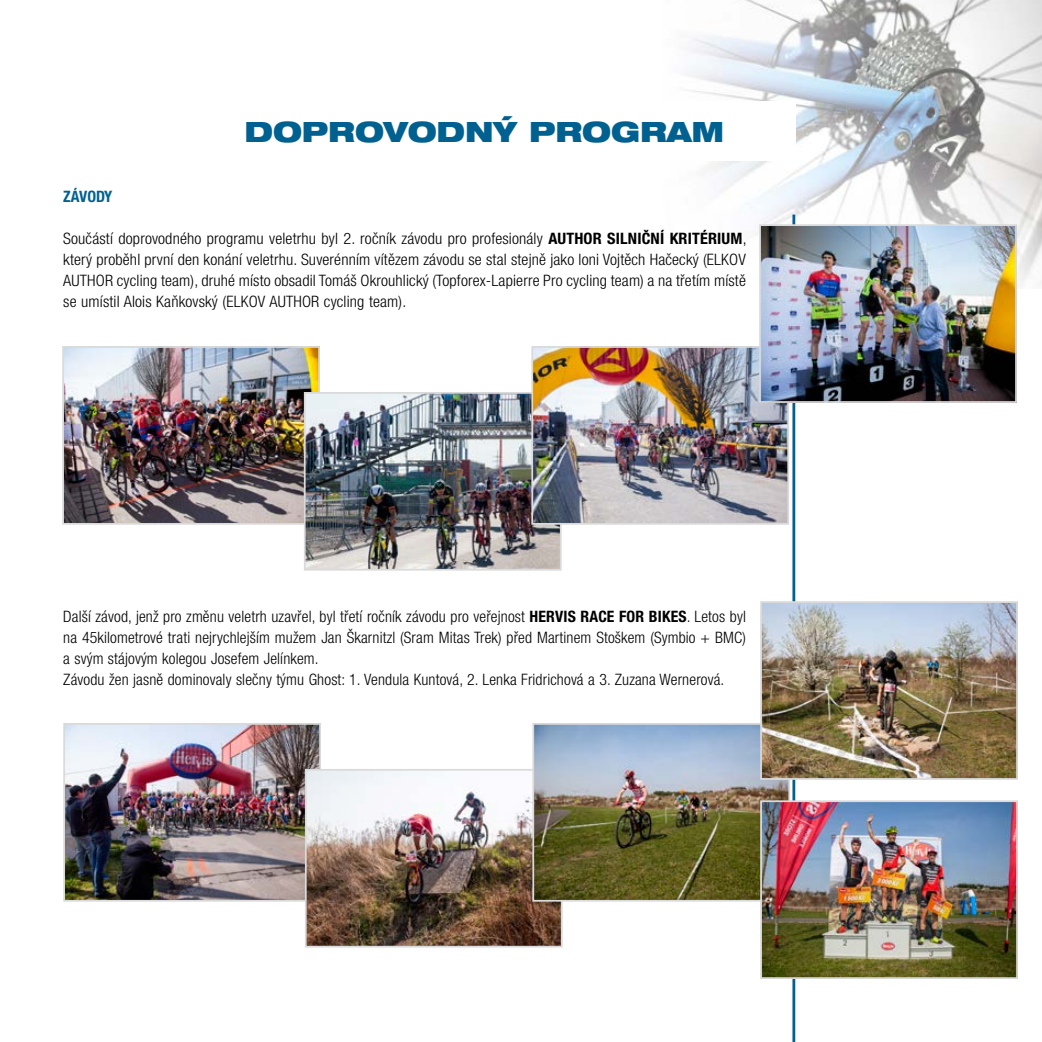
<style>
.page{position:relative;width:1042px;height:1042px;background:#fff}
.page>*{position:absolute;margin:0;border:0;box-sizing:border-box;transform-origin:0 0}
.t1{font:900 expanded 28px "Helvetica Neue LT Pro";letter-spacing:-.005em;color:#006190}
.t2{font:300 condensed 15.75px/21px "Helvetica Neue LT Pro";letter-spacing:.01em;color:#000;text-align:justify}
.t3{font:700 condensed 15.75px "Helvetica Neue LT Pro";letter-spacing:-.005em;color:#006190}
.s1{font-weight:700}
</style>
<div class="page">
<img style="left:685px;top:0;width:357px;height:283px">
<hr style="left:792px;top:215px;width:3px;height:827px;background:#006190">
<div style="left:63px;top:102px;width:732px;height:59px;background:#fff"></div>
<img style="left:65px;top:349px;width:252px;height:173px">
<div style="left:62px;top:346px;width:258px;height:179px;border:2px solid #dadada"></div>
<img style="left:66px;top:726px;width:252px;height:172px">
<div style="left:63px;top:723px;width:258px;height:178px;border:2px solid #dadada"></div>
<img style="left:307px;top:395px;width:251px;height:172px">
<div style="left:304px;top:392px;width:257px;height:178px;border:2px solid #dadada"></div>
<img style="left:308px;top:772px;width:252px;height:172px">
<div style="left:305px;top:769px;width:258px;height:178px;border:2px solid #dadada"></div>
<img style="left:534px;top:349px;width:252px;height:173px">
<div style="left:531px;top:346px;width:258px;height:179px;border:2px solid #dadada"></div>
<img style="left:535px;top:726px;width:252px;height:172px">
<div style="left:532px;top:723px;width:258px;height:178px;border:2px solid #dadada"></div>
<img style="left:762px;top:227px;width:252px;height:173px">
<div style="left:759px;top:224px;width:258px;height:179px;border:2px solid #dadada"></div>
<img style="left:763px;top:604px;width:252px;height:173px">
<div style="left:760px;top:601px;width:258px;height:179px;border:2px solid #dadada"></div>
<img style="left:763px;top:803px;width:252px;height:173px">
<div style="left:760px;top:800px;width:258px;height:179px;border:2px solid #dadada"></div>
<h1 class="t1" style="left:245px;top:113px;width:481px">DOPROVODNÝ PROGRAM</h1>
<p class="t3" style="left:63px;top:187px;width:51px">ZÁVODY</p>
<p class="t2" style="left:63px;top:228px;width:685px">Součástí doprovodného programu veletrhu byl 2. ročník závodu pro profesionály <span class="s1">AUTHOR SILNIČNÍ KRITÉRIUM</span>, který proběhl první den konání veletrhu. Suverénním vítězem závodu se stal stejně jako loni Vojtěch Hačecký (ELKOV AUTHOR cycling team), druhé místo obsadil Tomáš Okrouhlický (Topforex-Lapierre Pro cycling team) a na třetím místě se umístil Alois Kaňkovský (ELKOV AUTHOR cycling team).</p>
<p class="t2" style="left:63px;top:606px;width:684px;text-align:left">Další závod, jenž pro změnu veletrh uzavřel, byl třetí ročník závodu pro veřejnost <span class="s1">HERVIS RACE FOR BIKES</span>. Letos byl na 45kilometrové trati nejrychlejším mužem Jan Škarnitzl (Sram Mitas Trek) před Martinem Stoškem (Symbio + BMC) a svým stájovým kolegou Josefem Jelínkem.<br>Závodu žen jasně dominovaly slečny týmu Ghost: 1. Vendula Kuntová, 2. Lenka Fridrichová a 3. Zuzana Wernerová.</p>
</div>
